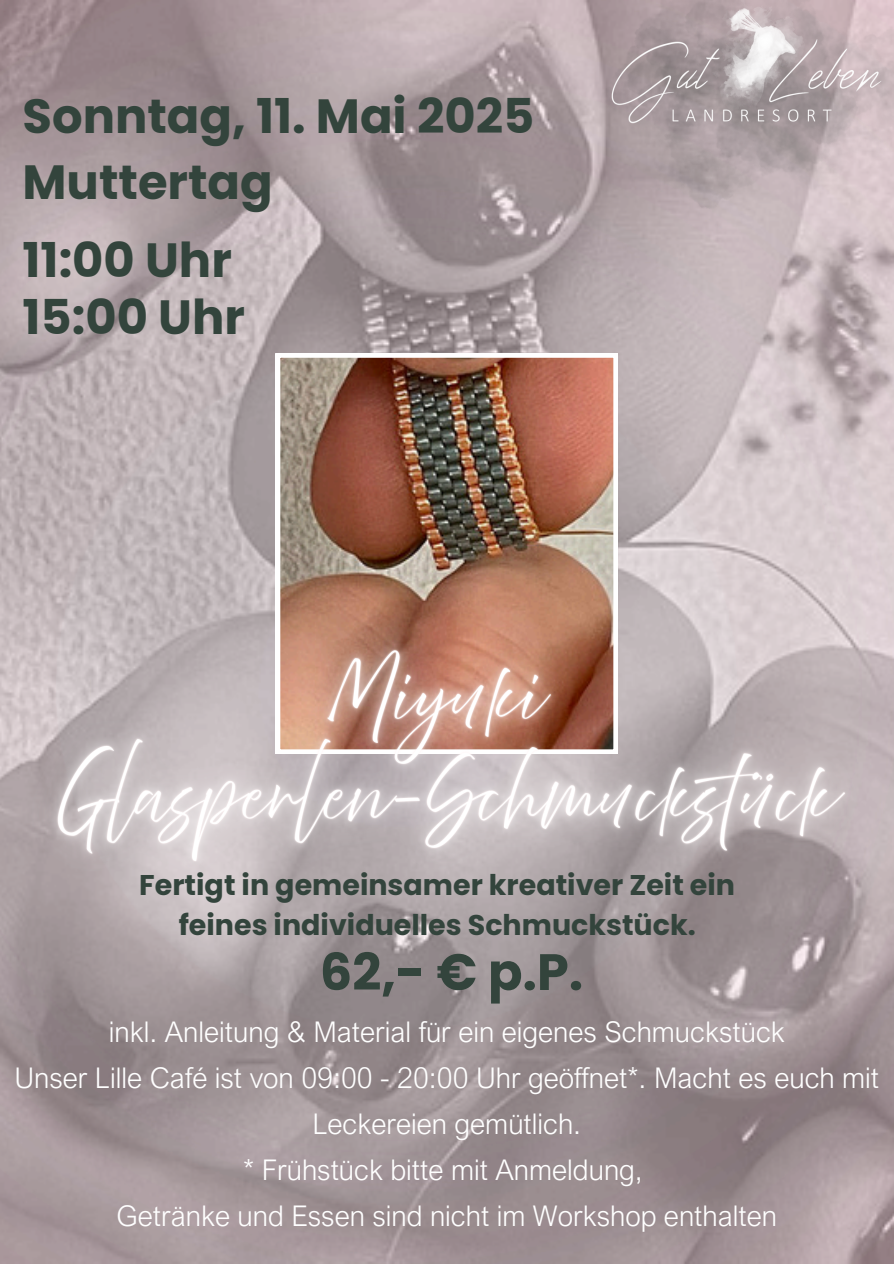
<style>
.page{position:relative;width:894px;height:1264px;background:#fff}
.page>*{position:absolute;margin:0;border:0;box-sizing:border-box;transform-origin:0 0}
.t1{font:700 51px "Poppins";color:#33443c}
.t2{font:700 48px/66.3px "Poppins";color:#33443c}
.t3{font:300 28.5px/46.2px "Arial Nova";color:#fff;text-align:center}
.t4{font:700 28.5px/40.5px "Poppins";color:#33443c;text-align:center}
</style>
<div class="page">
<img style="left:0;top:0;width:893px;height:1263px">
<img style="left:553px;top:0;width:340px;height:292px">
<img style="left:276px;top:353px;width:341px;height:219px">
<img style="left:607px;top:0;width:276px;height:138px">
<img style="left:0;top:572px;width:893px;height:353px">
<p class="t2" style="left:23px;top:83px;width:513px">Sonntag, 11. Mai 2025<br>Muttertag</p>
<h2 class="t2" style="left:23px;top:231px;width:224px;line-height:57.3px">11:00 Uhr<br>15:00 Uhr</h2>
<p class="t4" style="left:139px;top:864px;width:597px">Fertigt in gemeinsamer kreativer Zeit ein feines individuelles Schmuckstück.</p>
<h2 class="t1" style="left:319px;top:936px;width:265px">62,- € p.P.</h2>
<p class="t3" style="left:109px;top:1008px;width:677px">inkl. Anleitung &amp; Material für ein eigenes Schmuckstück</p>
<p class="t3" style="left:14px;top:1053px;width:866px">Unser Lille Café ist von 09:00 - 20:00 Uhr geöffnet*. Macht es euch mit<br>Leckereien gemütlich.</p>
<p class="t3" style="left:243px;top:1146px;width:401px">* Frühstück bitte mit Anmeldung,</p>
<h3 class="t3" style="left:116px;top:1192px;width:662px">Getränke und Essen sind nicht im Workshop enthalten</h3>
</div>
